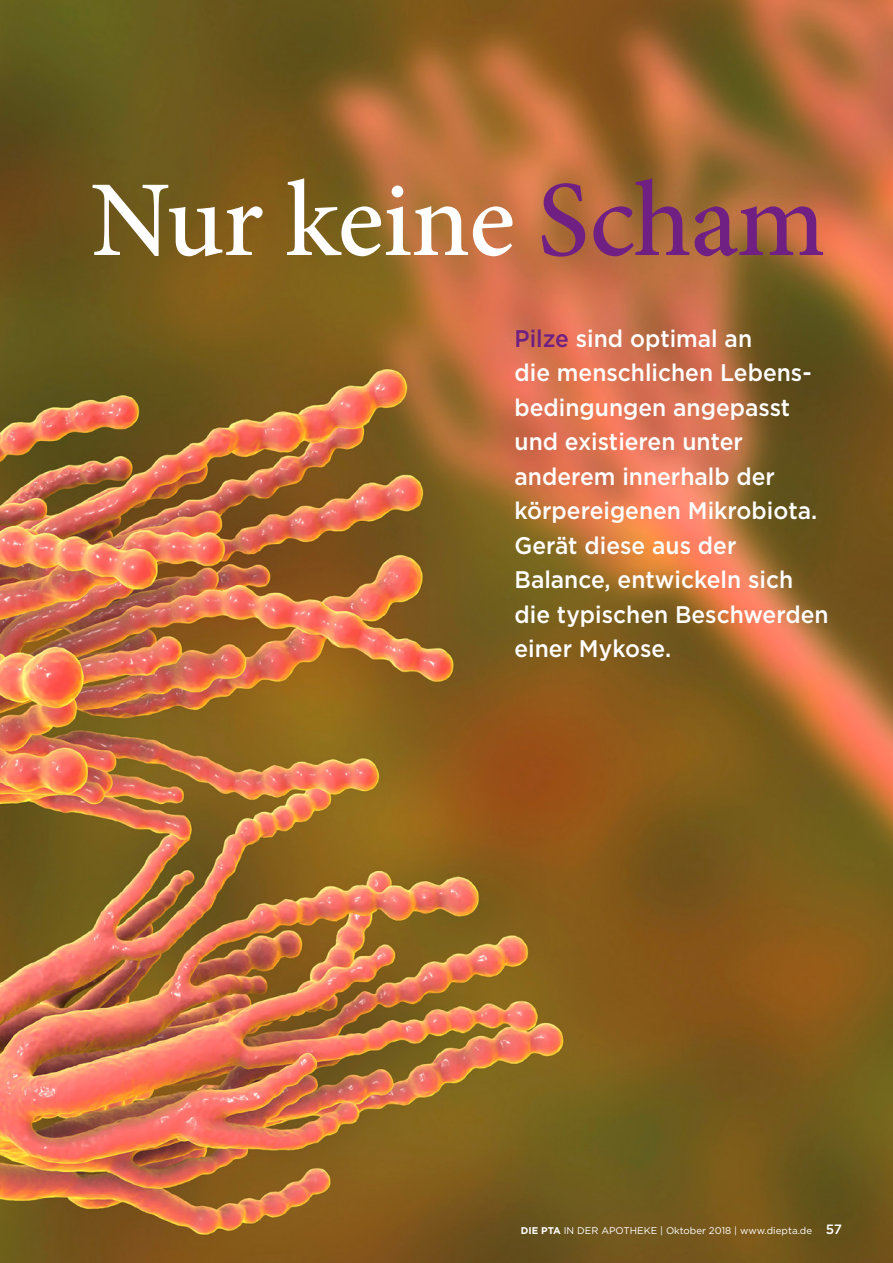
<style>
.page{position:relative;width:893px;height:1263px;background:#fff}
.page>*{position:absolute;margin:0;border:0;box-sizing:border-box;transform-origin:0 0}
.t1{font:500 108px "Minion Pro";letter-spacing:-.01em;color:#fff}
.Vorspann{font:500 24px/34.5px "Gotham";color:#fff;scale:.95 1}
.Seitenzahl_rechts{font:500 13.5px "Gotham";color:#fff}
.Fußzeile{font:9.75px "Gotham";color:#fff}
.s1{color:#6f2082}
.s2{font-weight:700}
</style>
<div class="page">
<img style="left:0;top:0;width:893px;height:1263px">
<p class="t1" style="left:91px;top:148px;width:736px">Nur keine <span class="s1">Scham</span></p>
<p class="Vorspann" style="left:514px;top:321px;width:332px"><span class="s1">Pilze</span> sind optimal an<br>die menschlichen Lebens&shy;bedingungen angepasst und existieren unter anderem innerhalb der körpereigenen Mikrobiota.<br>Gerät diese aus der<br>Balance, entwickeln sich die typischen Beschwerden einer Mykose.</p>
<p class="Fußzeile" style="left:521px;top:1224px;width:293px"><span class="s2">DIE PTA</span> IN DER APOTHEKE | Oktober 2018 | www.diepta.de</p>
<p class="Seitenzahl_rechts" style="left:826px;top:1220px;width:18px">57</p>
</div>
